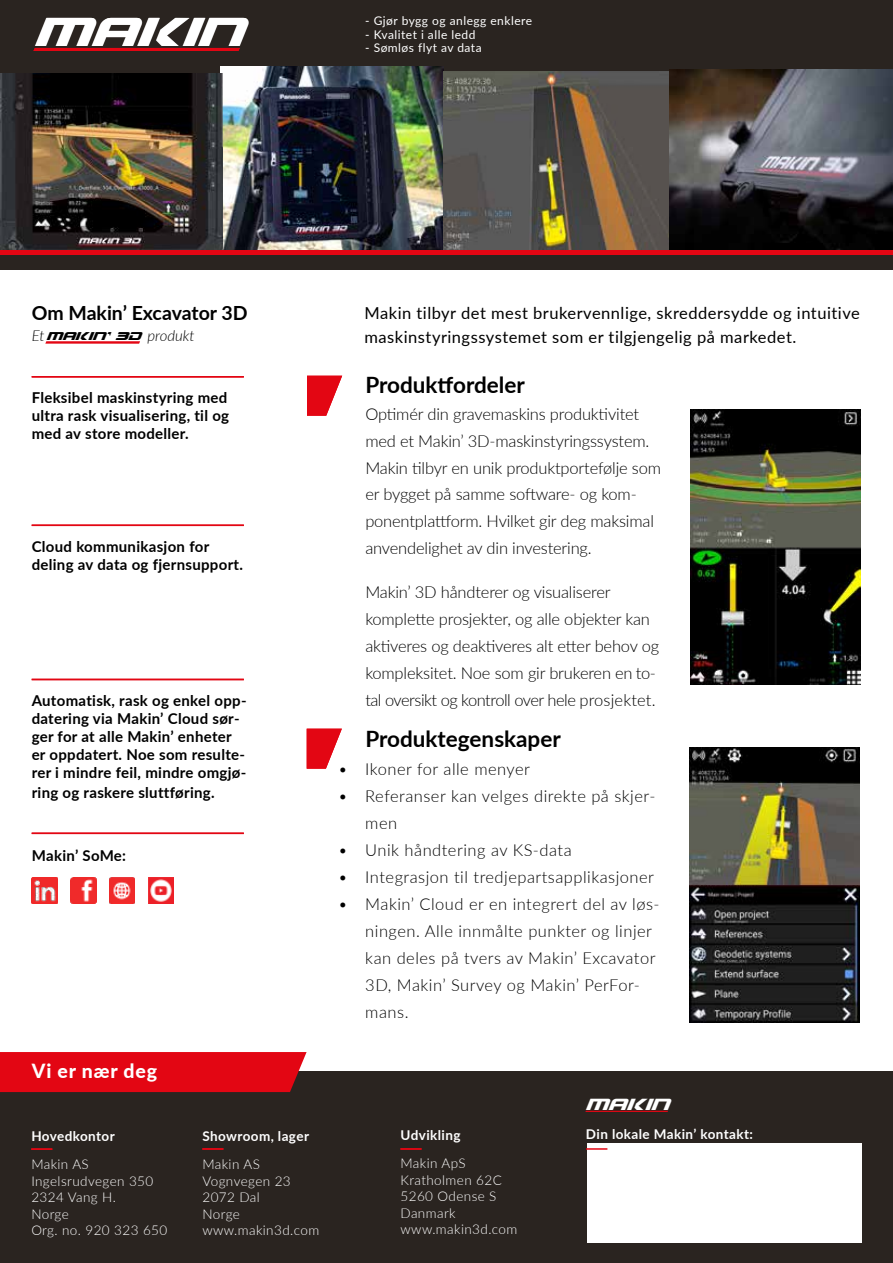
<style>
.page{position:relative;width:893px;height:1263px;background:#fff}
.page>*{position:absolute;margin:0;border:0;box-sizing:border-box;transform-origin:0 0}
.t1{font:italic 43.8px "Gunship";color:#fff}
.t2{font:700 22.5px "Lato";color:#000}
.t3{font:700 19.5px "Lato";color:#000}
.t4{font:800 19.5px "Lato";letter-spacing:.04em;color:#fff}
.t5{font:italic 17.55px "Gunship";color:#fff}
.t6{font:300 16.5px/27px "Lato";letter-spacing:-.01em;color:#000}
.t7{font:300 16.5px/27px "Lato";letter-spacing:.03em;color:#000}
.t8{font:16.5px/24px "Lato";letter-spacing:.03em;color:#000}
.t9{font:700 15px/18px "Lato";letter-spacing:.02em;color:#000}
.t10{font:italic 300 15px "Lato";color:#000}
.t11{font:300 13.5px/16.5px "Lato";letter-spacing:.03em;color:#fff}
.t12{font:700 13.5px "Lato";letter-spacing:.03em;color:#fff}
.t13{font:italic 12.3px "Gunship";color:#000}
.t14{font:12px "Lato";letter-spacing:.04em;color:#fff}
</style>
<div class="page">
<div style="left:0;top:1071px;width:893px;height:192px;background:#2a2420"></div>
<div style="left:0;top:1052px;width:307px;height:40px;background:#e30613"></div>
<div style="left:0;top:0;width:893px;height:75px;background:#2a2420"></div>
<img style="left:690px;top:748px;width:170px;height:274px">
<img style="left:0;top:73px;width:221px;height:177px">
<img style="left:71px;top:878px;width:25px;height:25px">
<img style="left:32px;top:878px;width:25px;height:25px">
<img style="left:109px;top:878px;width:26px;height:25px">
<img style="left:148px;top:878px;width:26px;height:25px">
<img style="left:691px;top:409px;width:170px;height:275px">
<svg style="left:33px;top:48px;width:207px;height:3px"></svg>
<img style="left:221px;top:66px;width:223px;height:184px">
<img style="left:444px;top:72px;width:226px;height:178px">
<img style="left:670px;top:69px;width:223px;height:181px">
<div style="left:0;top:250px;width:893px;height:6px;background:#e30613"></div>
<div style="left:0;top:256px;width:893px;height:14px;background:#2a2420"></div>
<div style="left:587px;top:1143px;width:274px;height:99px;background:#fff"></div>
<hr style="left:32px;top:376px;width:212px;height:1px;background:#e30613">
<hr style="left:32px;top:524px;width:212px;height:2px;background:#e30613">
<hr style="left:32px;top:679px;width:212px;height:1px;background:#e30613">
<hr style="left:32px;top:832px;width:212px;height:2px;background:#e30613">
<svg style="left:45px;top:341px;width:95px;height:3px"></svg>
<hr style="left:31px;top:1148px;width:21px;height:2px;background:#e30613">
<hr style="left:202px;top:1148px;width:21px;height:2px;background:#e30613">
<hr style="left:400px;top:1148px;width:22px;height:2px;background:#e30613">
<hr style="left:586px;top:1148px;width:21px;height:2px;background:#e30613">
<svg style="left:307px;top:729px;width:35px;height:40px"></svg>
<svg style="left:307px;top:376px;width:35px;height:40px"></svg>
<svg style="left:585px;top:1111px;width:83px;height:1px"></svg>
<h1 class="t1" style="left:33px;top:6px;width:210px">MAKIN</h1>
<p class="t14" style="left:365px;top:12px;width:168px">- Gjør bygg og anlegg enklere</p>
<p class="t14" style="left:365px;top:26px;width:112px">- Kvalitet i alle ledd</p>
<p class="t14" style="left:365px;top:39px;width:118px">- Sømløs flyt av data</p>
<p class="t3" style="left:32px;top:299px;width:217px">Om Makin’ Excavator 3D</p>
<p class="t10" style="left:32px;top:326px;width:14px">Et</p>
<p class="t10" style="left:147px;top:326px;width:49px">produkt</p>
<p class="t13" style="left:46px;top:329px;width:96px">MAKIN’ 3D</p>
<p class="t9" style="left:32px;top:388px;width:199px;text-align:justify">Fleksibel maskinstyring med ultra rask visualisering, til og med av store modeller.</p>
<p class="t9" style="left:32px;top:536px;width:213px">Cloud kommunikasjon for deling av data og fjernsupport.</p>
<p class="t9" style="left:32px;top:691px;width:216px">Automatisk, rask og enkel opp&shy;datering via Makin’ Cloud sør&shy;ger for at alle Makin’ enheter er oppdatert. Noe som resulte&shy;rer i mindre feil, mindre omgjø-</p>
<p class="t9" style="left:32px;top:782px;width:185px">ring og raskere sluttføring.</p>
<p class="t9" style="left:32px;top:845px;width:96px">Makin’ SoMe:</p>
<p class="t4" style="left:32px;top:1056px;width:127px">Vi er nær deg</p>
<p class="t12" style="left:31px;top:1126px;width:85px">Hovedkontor</p>
<p class="t11" style="left:31px;top:1155px;width:137px">Makin AS<br>Ingelsrudvegen 350<br>2324 Vang H.<br>Norge<br>Org. no. 920 323 650</p>
<p class="t12" style="left:202px;top:1126px;width:108px">Showroom, lager</p>
<p class="t11" style="left:202px;top:1155px;width:118px">Makin AS<br>Vognvegen 23<br>2072 Dal<br>Norge www.makin3d.com</p>
<p class="t8" style="left:364px;top:300px;width:497px">Makin tilbyr det mest brukervennlige, skreddersydde og intuitive maskinstyringssystemet som er tilgjengelig på markedet.</p>
<h2 class="t2" style="left:365px;top:369px;width:161px">Produktfordeler</h2>
<p class="t6" style="left:365px;top:399px;width:297px">Optimér din gravemaskins produktivitet med et Makin’ 3D-maskinstyringssystem.<br>Makin tilbyr en unik produktportefølje som er bygget på samme software- og kom&shy;ponentplattform. Hvilket gir deg maksimal anvendelighet av din investering.</p>
<p class="t6" style="left:365px;top:578px;width:295px">Makin’ 3D håndterer og visualiserer komplette prosjekter, og alle objekter kan aktiveres og deaktiveres alt etter behov og kompleksitet. Noe som gir brukeren en to&shy;tal oversikt og kontroll over hele prosjektet.</p>
<h2 class="t2" style="left:365px;top:722px;width:197px">Produktegenskaper</h2>
<p class="t7" style="left:338px;top:755px;width:193px">• Ikoner for alle menyer</p>
<p class="t7" style="left:365px;top:782px;width:292px;text-indent:-27px">• Referanser kan velges direkte på skjer&shy;men</p>
<p class="t7" style="left:338px;top:836px;width:235px">• Unik håndtering av KS-data</p>
<p class="t7" style="left:338px;top:863px;width:317px">• Integrasjon til tredjepartsapplikasjoner</p>
<p class="t7" style="left:365px;top:890px;width:296px;text-indent:-27px">• Makin’ Cloud er en integrert del av løs&shy;ningen. Alle innmålte punkter og linjer kan deles på tvers av Makin’ Excavator<br>3D, Makin’ Survey og Makin’ PerFor&shy;mans.</p>
<p class="t12" style="left:401px;top:1125px;width:61px">Udvikling</p>
<p class="t11" style="left:401px;top:1155px;width:118px">Makin ApS<br>Kratholmen 62C<br>5260 Odense S<br>Danmark www.makin3d.com</p>
<p class="t5" style="left:585px;top:1094px;width:85px">MAKIN</p>
<p class="t12" style="left:586px;top:1124px;width:168px">Din lokale Makin’ kontakt:</p>
</div>
